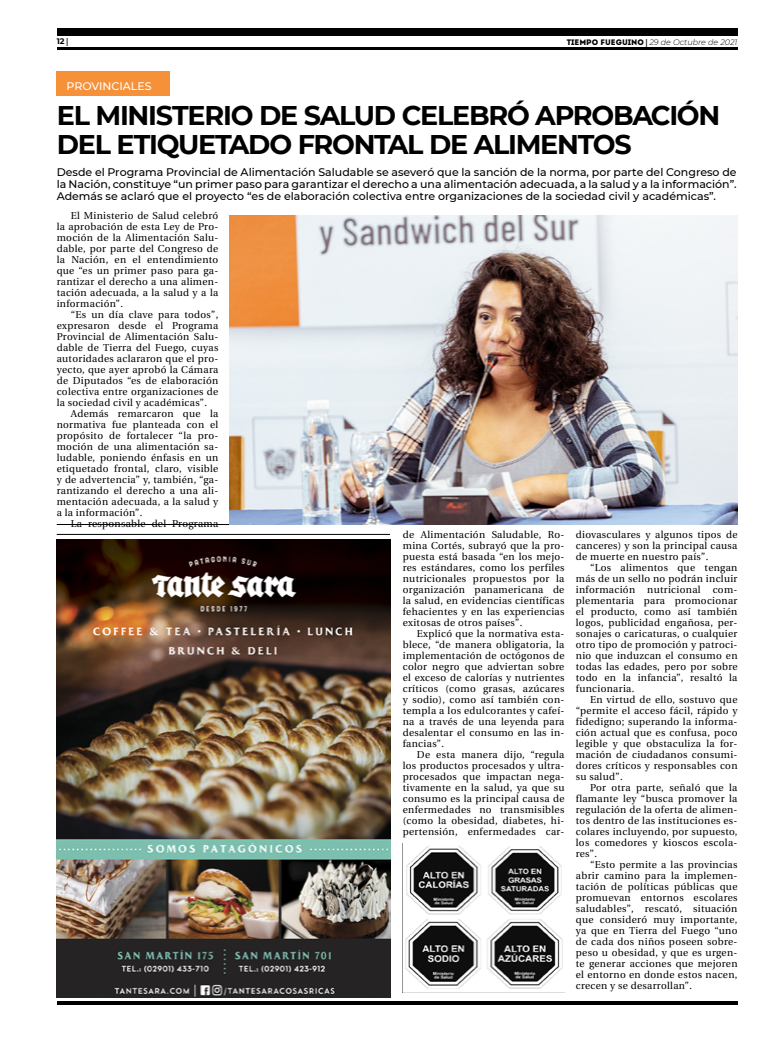
<style>
.page{position:relative;width:780px;height:1049px;background:#fff}
.page>*{position:absolute;margin:0;border:0;box-sizing:border-box;transform-origin:0 0}
.t1{font:700 27px/29px "Montserrat";letter-spacing:-.045em;color:#000}
.t2{font:500 11px/12px "Montserrat";color:#000;text-align:justify}
.t3{font:500 11px "Montserrat";color:#fff}
.t4{font:10px/11px "Utopia";letter-spacing:.03em;color:#000;text-align:justify}
.t5{font:italic 300 8px "Montserrat";color:#000}
.t6{font:700 8px "Montserrat";color:#000}
.s1{font-family:"Utopia"}
.s2{font-family:"Intro";font-weight:400;font-style:normal}
.s3{font-family:"Utopia";font-weight:700;font-style:normal}
</style>
<div class="page">
<hr style="left:57px;top:48px;width:680px;height:2px;background:#000">
<div style="left:57px;top:28px;width:680px;height:7px;background:#000"></div>
<hr style="left:57px;top:1001px;width:680px;height:4px;background:#000">
<img style="left:57px;top:539px;width:333px;height:459px">
<hr style="left:57px;top:524px;width:326px;height:1px;background:#000">
<hr style="left:57px;top:534px;width:333px;height:1px;background:#000">
<div style="left:57px;top:72px;width:113px;height:24px;background:#f79139"></div>
<img style="left:230px;top:215px;width:507px;height:309px">
<img style="left:405px;top:846px;width:158px;height:143px">
<p class="t6" style="left:57px;top:35px;width:13px">12 <span class="s1">|</span></p>
<p class="t5" style="left:566px;top:36px;width:172px"><span class="s2">TIEMPO FUEGUINO</span> <span class="s3">|</span> 29 de Octubre de 2021</p>
<p class="t3" style="left:67px;top:78px;width:86px">PROVINCIALES</p>
<h1 class="t1" style="left:57px;top:100px;width:665px">EL MINISTERIO DE SALUD CELEBRÓ APROBACIÓN<br>DEL ETIQUETADO FRONTAL DE ALIMENTOS</h1>
<p class="t2" style="left:57px;top:165px;width:681px">Desde el Programa Provincial de Alimentación Saludable se aseveró que la sanción de la norma, por parte del Congreso de la Nación, constituye “un primer paso para garantizar el derecho a una alimentación adecuada, a la salud y a la información”.<br>Además se aclaró que el proyecto “es de elaboración colectiva entre organizaciones de la sociedad civil y académicas”.</p>
<p class="t4" style="left:57px;top:210px;width:163px;text-indent:14px">El Ministerio de Salud celebró la aprobación de esta Ley de Pro&shy;moción de la Alimentación Salu&shy;dable, por parte del Congreso de la Nación, en el entendimiento que “es un primer paso para ga&shy;rantizar el derecho a una alimen&shy;tación adecuada, a la salud y a la información”.</p>
<p class="t4" style="left:57px;top:309px;width:163px;text-indent:14px">“Es un día clave para todos”, expresaron desde el Programa Provincial de Alimentación Salu&shy;dable de Tierra del Fuego, cuyas autoridades aclararon que el pro&shy;yecto, que ayer aprobó la Cámara de Diputados “es de elaboración colectiva entre organizaciones de la sociedad civil y académicas”.</p>
<p class="t4" style="left:57px;top:408px;width:163px;text-indent:14px">Además remarcaron que la normativa fue planteada con el propósito de fortalecer “la pro&shy;moción de una alimentación sa&shy;ludable, poniendo énfasis en un etiquetado frontal, claro, visible y de advertencia” y, también, “ga&shy;rantizando el derecho a una ali&shy;mentación adecuada, a la salud y a la información”.</p>
<p class="t4" style="left:71px;top:518px;width:149px">La responsable del Programa</p>
<p class="t4" style="left:403px;top:529px;width:163px">de Alimentación Saludable, Ro&shy;mina Cortés, subrayó que la pro&shy;puesta está basada “en los mejo&shy;res estándares, como los perfiles nutricionales propuestos por la organización panamericana de la salud, en evidencias científicas fehacientes y en las experiencias exitosas de otros países”.</p>
<p class="t4" style="left:403px;top:628px;width:163px;text-indent:14px">Explicó que la normativa esta&shy;blece, “de manera obligatoria, la implementación de octógonos de color negro que adviertan sobre el exceso de calorías y nutrientes críticos (como grasas, azúcares y sodio), como así también con&shy;templa a los edulcorantes y cafeí&shy;na a través de una leyenda para desalentar el consumo en las in&shy;fancias”.</p>
<p class="t4" style="left:403px;top:749px;width:163px;text-indent:14px">De esta manera dijo, “regula los productos procesados y ultra&shy;procesados que impactan nega&shy;tivamente en la salud, ya que su consumo es la principal causa de enfermedades no transmisibles (como la obesidad, diabetes, hi&shy;pertensión, enfermedades car-</p>
<p class="t4" style="left:576px;top:529px;width:163px">diovasculares y algunos tipos de canceres) y son la principal causa de muerte en nuestro país”.</p>
<p class="t4" style="left:576px;top:562px;width:163px;text-indent:14px">“Los alimentos que tengan más de un sello no podrán incluir información nutricional com&shy;plementaria para promocionar el producto, como así también logos, publicidad engañosa, per&shy;sonajes o caricaturas, o cualquier otro tipo de promoción y patroci&shy;nio que induzcan el consumo en todas las edades, pero por sobre todo en la infancia”, resaltó la funcionaria.</p>
<p class="t4" style="left:576px;top:694px;width:163px;text-indent:14px">En virtud de ello, sostuvo que “permite el acceso fácil, rápido y fidedigno; superando la informa&shy;ción actual que es confusa, poco legible y que obstaculiza la for&shy;mación de ciudadanos consumi&shy;dores críticos y responsables con su salud”.</p>
<p class="t4" style="left:576px;top:782px;width:163px;text-indent:14px">Por otra parte, señaló que la flamante ley “busca promover la regulación de la oferta de alimen&shy;tos dentro de las instituciones es&shy;colares incluyendo, por supuesto, los comedores y kioscos escola&shy;res”.</p>
<p class="t4" style="left:576px;top:859px;width:163px;text-indent:14px">“Esto permite a las provincias abrir camino para la implemen&shy;tación de políticas públicas que promuevan entornos escolares saludables”, rescató, situación que consideró muy importante, ya que en Tierra del Fuego “uno de cada dos niños poseen sobre&shy;peso u obesidad, y que es urgen&shy;te generar acciones que mejoren el entorno en donde estos nacen, crecen y se desarrollan”.</p>
</div>
